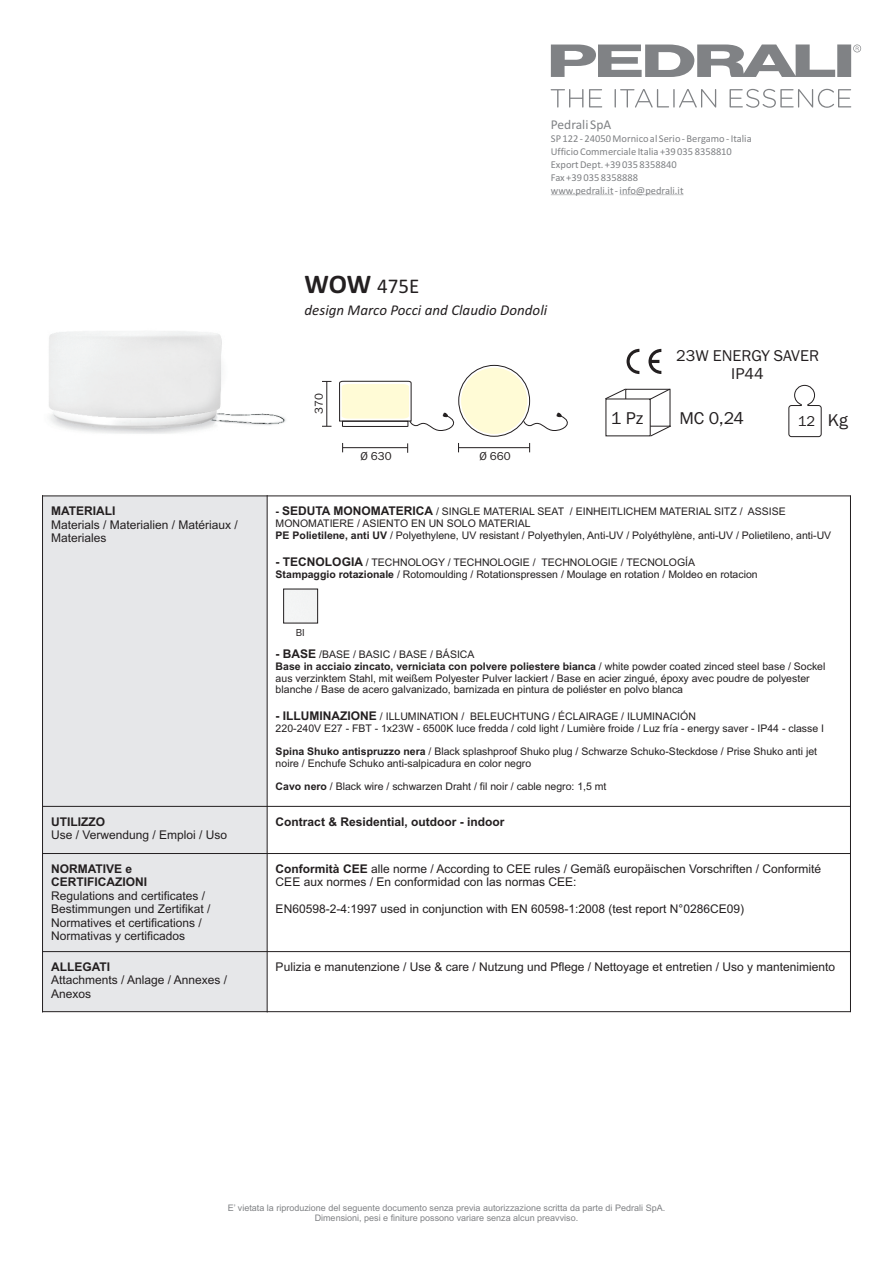
<style>
.page{position:relative;width:893px;height:1263px;background:#fff}
.page>*{position:absolute;margin:0;border:0;box-sizing:border-box;transform-origin:0 0}
.t1{font:21px "Calibri";color:#231f20}
.t2{font:17.7px "Franklin Gothic";color:#231f20}
.t3{font:16.2px/18.5px "Franklin Gothic";color:#231f20;text-align:center}
.t4{font:italic 15px "Calibri";color:#231f20}
.t5{font:14.7px "Franklin Gothic";color:#231f20}
.t6{font:13.5px "Calibri";color:#808285}
.t7{font:12px/13.4px "Arial";color:#231f20}
.t8{font:700 12px "Arial";color:#231f20}
.t9{font:11.85px "Franklin Gothic";color:#231f20}
.t10{font:10.5px/11.9px "Arial";color:#231f20}
.t11{font:10.5px/12.8px "Calibri";color:#808285}
.t12{font:10.5px "Franklin Gothic";color:#231f20}
.t13{font:9px/10.1px "Arial";color:#808285;text-align:center}
.s1{font-weight:700;font-size:27px}
.s2{font-size:17.7px}
.s3{font-weight:700}
.s4{font-weight:700;font-size:12px}
</style>
<div class="page">
<img style="left:49px;top:331px;width:237px;height:103px">
<div style="left:43px;top:496px;width:224px;height:310px;background:#e6e7e9"></div>
<div style="left:43px;top:806px;width:224px;height:47px;background:#e6e7e9"></div>
<div style="left:43px;top:853px;width:224px;height:98px;background:#e6e7e9"></div>
<div style="left:43px;top:951px;width:224px;height:61px;background:#e6e7e9"></div>
<hr style="left:42px;top:495px;width:1px;height:517px;background:#231f20">
<hr style="left:267px;top:495px;width:1px;height:517px;background:#231f20">
<hr style="left:850px;top:495px;width:1px;height:517px;background:#231f20">
<hr style="left:42px;top:1011px;width:809px;height:1px;background:#231f20">
<hr style="left:42px;top:951px;width:809px;height:1px;background:#231f20">
<hr style="left:42px;top:853px;width:809px;height:1px;background:#231f20">
<hr style="left:42px;top:806px;width:809px;height:1px;background:#231f20">
<hr style="left:42px;top:495px;width:809px;height:1px;background:#231f20">
<div style="left:283px;top:589px;width:35px;height:34px;border:1px solid #231f20"></div>
<div style="left:459px;top:365px;width:71px;height:71px;border:1px solid #231f20;border-radius:50%"></div>
<hr style="left:459px;top:447px;width:71px;height:1px;background:#231f20">
<hr style="left:327px;top:381px;width:1px;height:45px;background:#231f20">
<svg style="left:605px;top:388px;width:66px;height:49px"></svg>
<svg style="left:788px;top:385px;width:34px;height:52px"></svg>
<svg style="left:523px;top:413px;width:45px;height:18px"></svg>
<svg style="left:339px;top:381px;width:121px;height:50px"></svg>
<div style="left:461px;top:368px;width:66px;height:66px;background:#fffbd6;border-radius:50%"></div>
<svg style="left:626px;top:349px;width:13px;height:25px"></svg>
<svg style="left:648px;top:349px;width:13px;height:25px"></svg>
<hr style="left:343px;top:447px;width:65px;height:1px;background:#231f20">
<hr style="left:551px;top:195px;width:62px;height:1px;background:#808285">
<hr style="left:620px;top:195px;width:63px;height:1px;background:#808285">
<svg style="left:551px;top:44px;width:310px;height:64px"></svg>
<p class="t6" style="left:551px;top:119px;width:62px">Pedrali SpA</p>
<p class="t11" style="left:551px;top:133px;width:202px">SP 122 - 24050 Mornico al Serio - Bergamo - Italia Ufficio Commerciale Italia +39 035 8358810<br>Export Dept. +39 035 8358840<br>Fax +39 035 8358888<br>www.pedrali.it - info@pedrali.it</p>
<p class="t1" style="left:305px;top:277px;width:116px"><span class="s1">WOW</span> 475E</p>
<p class="t4" style="left:305px;top:303px;width:244px">design Marco Pocci and Claudio Dondoli</p>
<p class="t9" style="left:314px;top:414px;width:22px;rotate:-90deg">370</p>
<p class="t9" style="left:361px;top:451px;width:33px">Ø 630</p>
<p class="t9" style="left:479px;top:451px;width:33px">Ø 660</p>
<p class="t3" style="left:676px;top:348px;width:145px">23W ENERGY SAVER<br>IP44</p>
<p class="t2" style="left:611px;top:411px;width:34px">1 Pz</p>
<p class="t2" style="left:679px;top:412px;width:66px">MC 0,24</p>
<p class="t5" style="left:798px;top:416px;width:52px">12 <span class="s2">Kg</span></p>
<p class="t7" style="left:51px;top:505px;width:188px"><span class="s3">MATERIALI<br></span>Materials / Materialien / Matériaux /<br>Materiales</p>
<p class="t10" style="left:276px;top:507px;width:557px"><span class="s3">-</span> <span class="s4">SEDUTA MONOMATERICA</span> / SINGLE MATERIAL SEAT / EINHEITLICHEM MATERIAL SITZ / ASSISE<br>MONOMATIERE / ASIENTO EN UN SOLO MATERIAL<br><span class="s3">PE Polietilene, anti UV</span> / Polyethylene, UV resistant / Polyethylen, Anti-UV / Polyéthylène, anti-UV / Polietileno, anti-UV</p>
<p class="t10" style="left:276px;top:557px;width:484px"><span class="s4">- TECNOLOGIA</span> / TECHNOLOGY / TECHNOLOGIE / TECHNOLOGIE / TECNOLOGÍA<br><span class="s3">Stampaggio rotazionale</span> / Rotomoulding / Rotationspressen / Moulage en rotation / Moldeo en rotacion</p>
<p class="t12" style="left:296px;top:629px;width:10px">BI</p>
<p class="t10" style="left:276px;top:649px;width:551px"><span class="s4">- BASE</span> /BASE / BASIC / BASE / BÁSICA<br><span class="s3">Base in acciaio zincato, verniciata con polvere poliestere bianca</span> / white powder coated zinced steel base / Sockel aus verzinktem Stahl, mit weißem Polyester Pulver lackiert / Base en acier zingué, époxy avec poudre de polyester blanche / Base de acero galvanizado, barnizada en pintura de poliéster en polvo blanca</p>
<p class="t10" style="left:276px;top:711px;width:550px"><span class="s4">- ILLUMINAZIONE</span> / ILLUMINATION / BELEUCHTUNG / ÉCLAIRAGE / ILUMINACIÓN<br>220-240V E27 - FBT - 1x23W - 6500K luce fredda / cold light / Lumière froide / Luz fría - energy saver - IP44 - classe I</p>
<p class="t10" style="left:276px;top:747px;width:543px"><span class="s3">Spina Shuko antispruzzo nera</span> / Black splashproof Shuko plug / Schwarze Schuko-Steckdose / Prise Shuko anti jet noire / Enchufe Schuko anti-salpicadura en color negro</p>
<p class="t10" style="left:276px;top:782px;width:332px"><span class="s3">Cavo nero</span> / Black wire / schwarzen Draht / fil noir / cable negro: 1,5 mt</p>
<p class="t7" style="left:51px;top:816px;width:178px"><span class="s3">UTILIZZO<br></span>Use / Verwendung / Emploi / Uso</p>
<p class="t8" style="left:276px;top:817px;width:230px">Contract &amp; Residential, outdoor - indoor</p>
<p class="t7" style="left:51px;top:863px;width:161px"><span class="s3">NORMATIVE e<br>CERTIFICAZIONI<br></span>Regulations and certificates /<br>Bestimmungen und Zertifikat /<br>Normatives et certifications /<br>Normativas y certificados</p>
<p class="t7" style="left:276px;top:863px;width:547px"><span class="s3">Conformità CEE</span> alle norme / According to CEE rules / Gemäß europäischen Vorschriften / Conformité<br>CEE aux normes / En conformidad con las normas CEE:</p>
<p class="t7" style="left:276px;top:903px;width:470px">EN60598-2-4:1997 used in conjunction with EN 60598-1:2008 (test report N°0286CE09)</p>
<p class="t7" style="left:51px;top:961px;width:178px"><span class="s3">ALLEGATI<br></span>Attachments / Anlage / Annexes /<br>Anexos</p>
<p class="t7" style="left:276px;top:961px;width:561px">Pulizia e manutenzione / Use &amp; care / Nutzung und Pflege / Nettoyage et entretien / Uso y mantenimiento</p>
<p class="t13" style="left:228px;top:1203px;width:439px">E’ vietata la riproduzione del seguente documento senza previa autorizzazione scritta da parte di Pedrali SpA.<br>Dimensioni, pesi e finiture possono variare senza alcun preavviso.</p>
</div>
